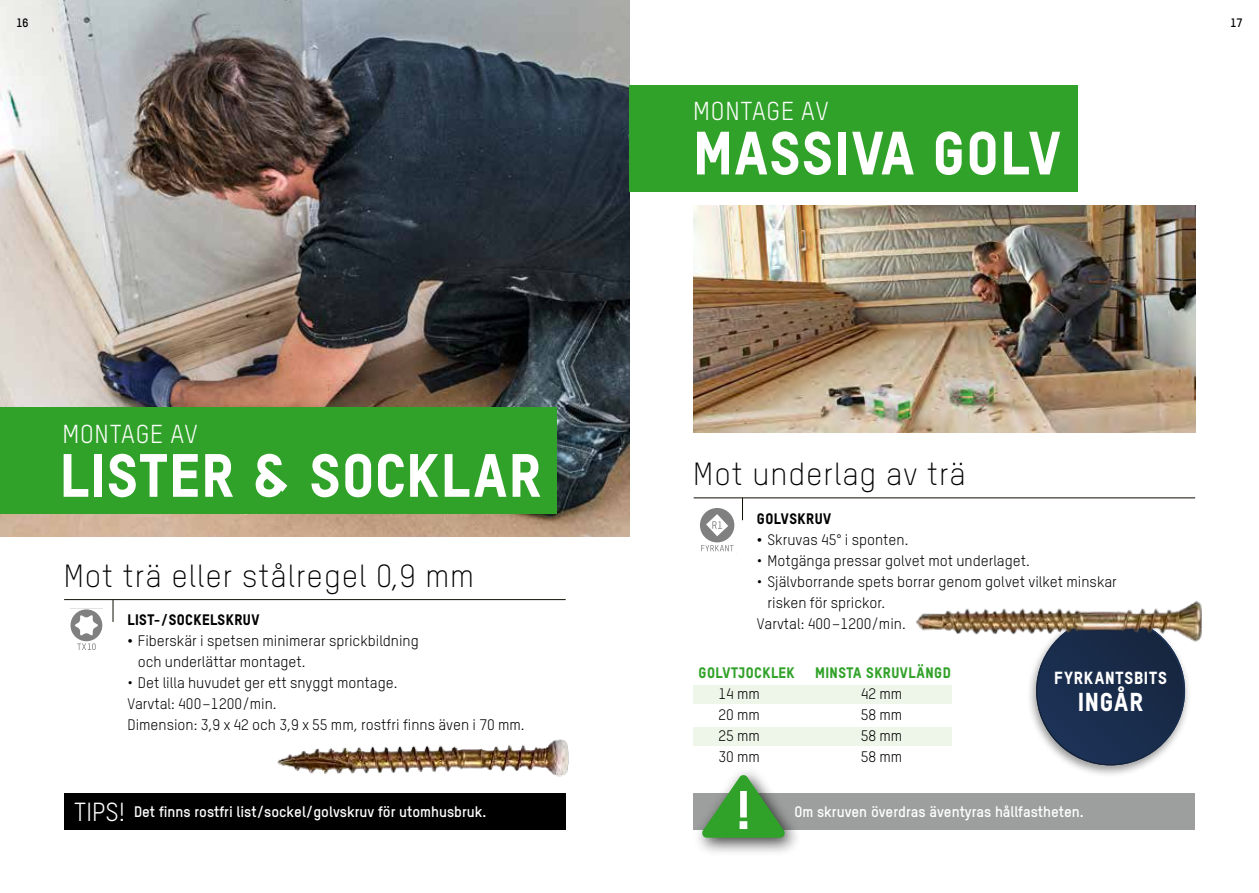
<style>
.page{position:relative;width:1259px;height:893px;background:#fff}
.page>*{position:absolute;margin:0;border:0;box-sizing:border-box;transform-origin:0 0}
.t1{font:800 60px "TSTAR";letter-spacing:.03em;color:#fff}
.t2{font:300 31.5px "TSTAR";letter-spacing:.03em;color:#000}
.t3{font:25.5px "TSTAR";letter-spacing:.03em;color:#fff}
.t4{font:800 25.5px "TSTAR";letter-spacing:.03em;color:#fff}
.t5{font:800 17.25px "TSTAR";letter-spacing:.05em;color:#fff}
.t6{font:15px/21px "TSTAR";color:#000}
.t7{font:700 15px "TSTAR";color:#fff}
.t8{font:800 15px "TSTAR";letter-spacing:.03em;color:#31a229}
.t9{font:800 15px "TSTAR";letter-spacing:.03em;color:#000}
.t10{font:700 12px "TSTAR";color:#000}
.s1{font-weight:800}
.s2{font-weight:400;font-size:25.65px}
</style>
<div class="page">
<img style="left:0;top:0;width:629px;height:537px">
<div style="left:1026px;top:612px;width:165px;height:165px;background:#000;opacity:.4"></div>
<svg style="left:1036px;top:643px;width:149px;height:122px"></svg>
<div style="left:1037px;top:618px;width:146px;height:146px;background:#1a2d4c;border-radius:73px"></div>
<img style="left:693px;top:205px;width:502px;height:227px">
<div style="left:693px;top:685px;width:259px;height:18px;background:#eef6e9"></div>
<div style="left:693px;top:727px;width:259px;height:19px;background:#eef6e9"></div>
<img style="left:277px;top:739px;width:292px;height:38px">
<div style="left:693px;top:793px;width:502px;height:36px;background:#9d9e9e"></div>
<svg style="left:70px;top:609px;width:32px;height:41px"></svg>
<hr style="left:64px;top:599px;width:502px;height:1px;background:#100d00">
<svg style="left:113px;top:600px;width:1px;height:22px"></svg>
<hr style="left:693px;top:497px;width:502px;height:1px;background:#100d00">
<svg style="left:742px;top:498px;width:1px;height:22px"></svg>
<svg style="left:700px;top:508px;width:35px;height:44px"></svg>
<img style="left:916px;top:600px;width:286px;height:43px">
<div style="left:0;top:407px;width:557px;height:107px;background:#31a229"></div>
<div style="left:629px;top:85px;width:449px;height:106px;background:#31a229"></div>
<div style="left:64px;top:793px;width:502px;height:36px;background:#000"></div>
<div style="left:693px;top:766px;width:109px;height:90px;background:#000;opacity:.75"></div>
<svg style="left:701px;top:774px;width:85px;height:64px"></svg>
<p class="t10" style="left:16px;top:16px;width:14px">16</p>
<p class="t10" style="left:1230px;top:16px;width:14px">17</p>
<h3 class="t3" style="left:62px;top:418px;width:137px">MONTAGE AV</h3>
<h1 class="t1" style="left:60px;top:438px;width:483px">LISTER &amp; SOCKLAR</h1>
<h2 class="t2" style="left:64px;top:557px;width:412px">Mot trä eller stålregel 0,9 mm</h2>
<p class="t9" style="left:127px;top:611px;width:133px">LIST-/SOCKELSKRUV</p>
<p class="t6" style="left:138px;top:630px;width:282px;text-indent:-10px"><span class="s1">•</span> Fiberskär i spetsen minimerar sprickbildning och underlättar montaget.</p>
<p class="t6" style="left:127px;top:672px;width:399px">• Det lilla huvudet ger ett snyggt montage.<br>Varvtal: 400–1200/min.<br>Dimension: 3,9 x 42 och 3,9 x 55 mm, rostfri finns även i 70 mm.</p>
<p class="t7" style="left:74px;top:802px;width:414px"><span class="s2">TIPS!</span> Det finns rostfri list/sockel/golvskruv för utomhusbruk.</p>
<h3 class="t3" style="left:693px;top:96px;width:137px">MONTAGE AV</h3>
<h1 class="t1" style="left:693px;top:116px;width:369px">MASSIVA GOLV</h1>
<h2 class="t2" style="left:693px;top:455px;width:274px">Mot underlag av trä</h2>
<p class="t9" style="left:757px;top:509px;width:76px">GOLVSKRUV</p>
<p class="t6" style="left:757px;top:529px;width:153px"><span class="s1">•</span> Skruvas 45° i sponten.</p>
<p class="t6" style="left:757px;top:550px;width:274px">• Motgänga pressar golvet mot underlaget.</p>
<p class="t6" style="left:757px;top:571px;width:361px">• Självborrande spets borrar genom golvet vilket minskar</p>
<p class="t6" style="left:767px;top:592px;width:119px">risken för sprickor.</p>
<p class="t6" style="left:757px;top:613px;width:150px">Varvtal: 400–1200/min.</p>
<p class="t8" style="left:698px;top:663px;width:98px">GOLVTJOCKLEK</p>
<p class="t8" style="left:815px;top:663px;width:137px">MINSTA SKRUVLÄNGD</p>
<p class="t6" style="left:718px;top:683px;width:43px">14 mm</p>
<p class="t6" style="left:860px;top:683px;width:43px">42 mm</p>
<p class="t6" style="left:718px;top:704px;width:43px">20 mm</p>
<p class="t6" style="left:860px;top:704px;width:43px">58 mm</p>
<p class="t6" style="left:718px;top:725px;width:43px">25 mm</p>
<p class="t6" style="left:860px;top:725px;width:43px">58 mm</p>
<p class="t6" style="left:718px;top:746px;width:43px">30 mm</p>
<p class="t6" style="left:860px;top:746px;width:43px">58 mm</p>
<p class="t5" style="left:1054px;top:667px;width:114px">FYRKANTSBITS</p>
<h3 class="t4" style="left:1078px;top:686px;width:67px">INGÅR</h3>
<p class="t7" style="left:794px;top:802px;width:291px">Om skruven överdras äventyras hållfastheten.</p>
</div>
